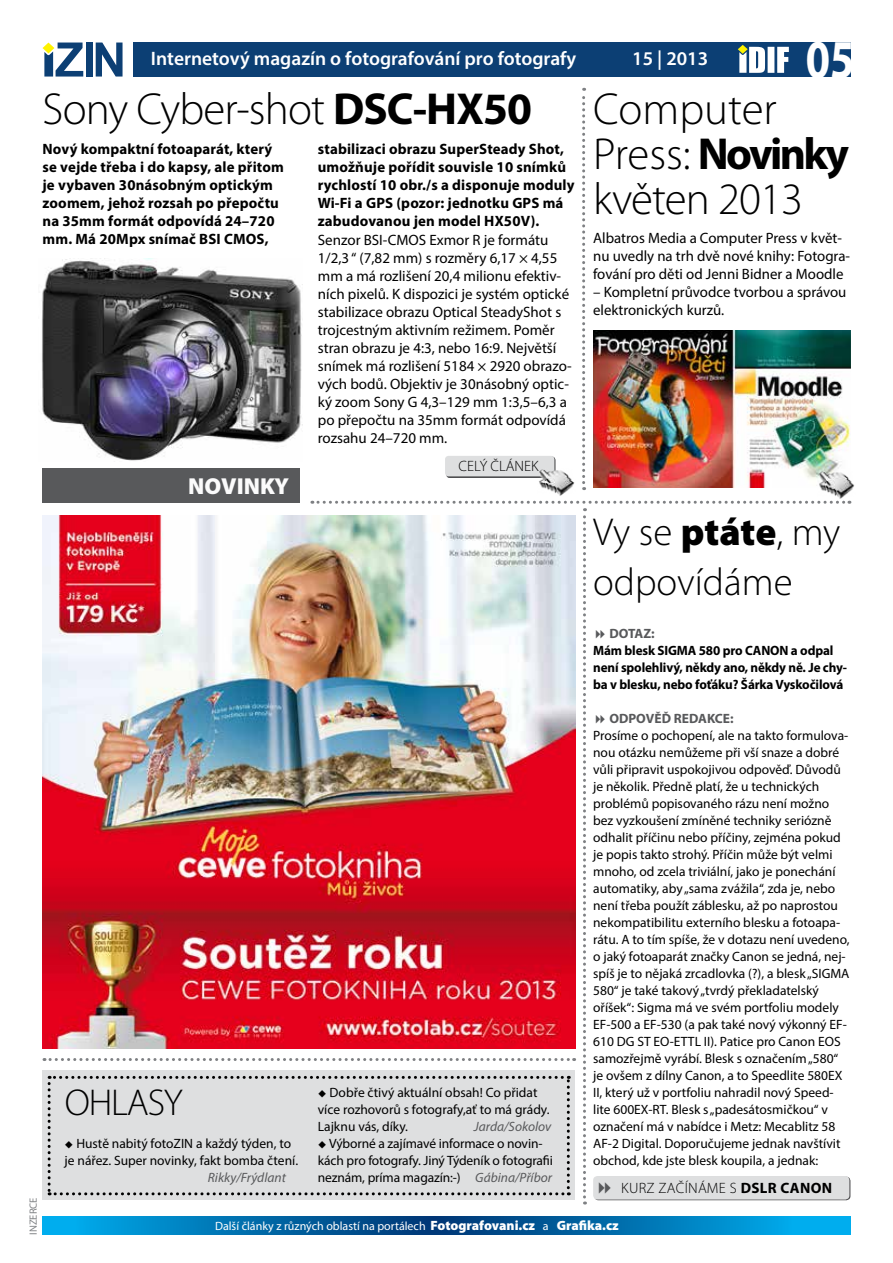
<style>
.page{position:relative;width:893px;height:1263px;background:#fff}
.page>*{position:absolute;margin:0;border:0;box-sizing:border-box;transform-origin:0 0}
.t1{font:700 54.9px "Myriad Pro";color:#fff;scale:.8 1}
.t2{font:300 45px/45px "Myriad Pro";letter-spacing:-.02em;color:#000}
.t3{font:300 39px/49.7px "Myriad Pro";color:#000}
.t4{font:300 37.5px "Myriad Pro";letter-spacing:-.03em;color:#000}
.t5{font:900 23.1px "Myriad Pro";color:#fbfbfb}
.t6{font:600 19.5px "Myriad Pro";color:#fff}
.t7{font:15px/18px "Myriad Pro";color:#000}
.t8{font:700 15px/18px "Myriad Pro";letter-spacing:.01em;color:#000}
.t9{font:300 15px "Myriad Pro";letter-spacing:.01em;color:#000}
.t10{font:13.5px/17px "Myriad Pro";color:#000}
.t11{font:700 13.5px/17px "Myriad Pro";letter-spacing:-.01em;color:#000}
.t12{font:italic 13.5px "Myriad Pro";color:#58595b}
.t13{font:900 13.5px "Myriad Pro";color:#fff}
.t14{font:700 13.5px "Myriad Pro";color:#58595b}
.t15{font:12px "Myriad Pro";color:#fff}
.t16{font:10.5px "Myriad Pro";color:#808285}
.s1{font-weight:700}
.s2{font-style:italic;color:#58595b}
.s3{font-weight:900}
</style>
<div class="page">
<img style="left:42px;top:258px;width:261px;height:203px">
<svg style="left:43px;top:1216px;width:807px;height:18px;background:#0074b3"></svg>
<div style="left:133px;top:43px;width:717px;height:34px;background:#0c3f74"></div>
<svg style="left:738px;top:45px;width:51px;height:28px"></svg>
<div style="left:86px;top:43px;width:7px;height:34px;background:#0c3f74"></div>
<svg style="left:96px;top:43px;width:27px;height:34px"></svg>
<svg style="left:43px;top:43px;width:40px;height:34px"></svg>
<div style="left:43px;top:468px;width:257px;height:34px;background:#58595b"></div>
<svg style="left:582px;top:88px;width:3px;height:402px"></svg>
<img style="left:593px;top:331px;width:257px;height:157px">
<img style="left:818px;top:471px;width:37px;height:28px">
<div style="left:446px;top:457px;width:109px;height:21px;background:#848586;border-radius:3px"></div>
<div style="left:445px;top:456px;width:109px;height:20px;background:#dedfe0;border-radius:3px"></div>
<img style="left:538px;top:469px;width:37px;height:27px">
<img style="left:44px;top:501px;width:806px;height:703px">
<h3 class="t6" style="left:151px;top:46px;width:427px">Internetový magazín o fotografování pro fotografy</h3>
<h3 class="t6" style="left:632px;top:46px;width:77px">15 | 2013</h3>
<h1 class="t1" style="left:806px;top:23px;width:63px">05</h1>
<h2 class="t2" style="left:43px;top:86px;width:491px">Sony Cyber-shot <span class="s1">DSC-HX50</span></h2>
<p class="t8" style="left:43px;top:139px;width:243px">Nový kompaktní fotoaparát, který se vejde třeba i do kapsy, ale přitom je vybaven 30násobným optickým zoomem, jehož rozsah po přepočtu na 35mm formát odpovídá 24–720 mm. Má 20Mpx snímač BSI CMOS,</p>
<h3 class="t5" style="left:188px;top:471px;width:103px">NOVINKY</h3>
<p class="t8" style="left:318px;top:139px;width:258px">stabilizaci obrazu SuperSteady Shot, umožňuje pořídit souvisle 10 snímků rychlostí 10 obr./s a disponuje moduly Wi-Fi a GPS (pozor: jednotku GPS má zabudovanou jen model HX50V).</p>
<p class="t7" style="left:318px;top:231px;width:256px">Senzor BSI-CMOS Exmor R je formátu 1/2,3 “ (7,82 mm) s rozměry 6,17 × 4,55 mm a má rozlišení 20,4 milionu efektiv&shy;ních pixelů. K dispozici je systém optické stabilizace obrazu Optical SteadyShot s trojcestným aktivním režimem. Poměr stran obrazu je 4:3, nebo 16:9. Největší snímek má rozlišení 5184 × 2920 obrazo&shy;vých bodů. Objektiv je 30násobný optic&shy;ký zoom Sony G 4,3–129 mm 1:3,5–6,3 a po přepočtu na 35mm formát odpovídá rozsahu 24–720 mm.</p>
<p class="t9" style="left:459px;top:457px;width:81px">CELÝ ČLÁNEK</p>
<h3 class="t4" style="left:65px;top:1080px;width:120px">OHLASY</h3>
<p class="t10" style="left:65px;top:1135px;width:235px">◆ Hustě nabitý fotoZIN a každý týden, to je nářez. Super novinky, fakt bomba čtení.</p>
<p class="t12" style="left:208px;top:1169px;width:80px">Rikky/Frýdlant</p>
<p class="t10" style="left:318px;top:1084px;width:233px">◆ Dobře čtivý aktuální obsah! Co přidat více rozhovorů s fotografy,ať to má grády.<br>Lajknu vás, díky.</p>
<p class="t12" style="left:474px;top:1118px;width:79px">Jarda/Sokolov</p>
<p class="t10" style="left:318px;top:1135px;width:237px">◆ Výborné a zajímavé informace o novin&shy;kách pro fotografy. Jiný Týdeník o fotografii neznám, príma magazín:-) <span class="s2">Gábina/Příbor</span></p>
<h2 class="t2" style="left:593px;top:86px;width:257px">Computer<br>Press: <span class="s1">Novinky </span>květen 2013</h2>
<p class="t7" style="left:593px;top:229px;width:258px">Albatros Media a Computer Press v květ&shy;nu uvedly na trh dvě nové knihy: Fotogra&shy;fování pro děti od Jenni Bidner a Moodle</p>
<p class="t7" style="left:593px;top:283px;width:255px">– Kompletní průvodce tvorbou a správou elektronických kurzů.</p>
<h3 class="t3" style="left:593px;top:507px;width:249px">Vy se <span class="s3">ptáte</span>, my odpovídáme</h3>
<p class="t14" style="left:609px;top:624px;width:47px">DOTAZ:</p>
<p class="t11" style="left:593px;top:641px;width:255px">Mám blesk SIGMA 580 pro CANON a odpal není spolehlivý, někdy ano, někdy ně. Je chy&shy;ba v blesku, nebo foťáku? Šárka Vyskočilová</p>
<p class="t14" style="left:609px;top:709px;width:126px">ODPOVĚĎ REDAKCE:</p>
<p class="t10" style="left:593px;top:727px;width:258px">Prosíme o pochopení, ale na takto formulova&shy;nou otázku nemůžeme při vší snaze a dobré vůli připravit uspokojivou odpověď. Důvodů je několik. Předně platí, že u technických problémů popisovaného rázu není možno bez vyzkoušení zmíněné techniky seriózně odhalit příčinu nebo příčiny, zejména pokud je popis takto strohý. Příčin může být velmi mnoho, od zcela triviální, jako je ponechání automatiky, aby „sama zvážila“, zda je, nebo není třeba použít záblesku, až po naprostou nekompatibilitu externího blesku a fotoapa&shy;rátu. A to tím spíše, že v dotazu není uvedeno, o jaký fotoaparát značky Canon se jedná, nej&shy;spíš je to nějaká zrcadlovka (?), a blesk „SIGMA 580“ je také takový „tvrdý překladatelský oříšek“: Sigma má ve svém portfoliu modely EF-500 a EF-530 (a pak také nový výkonný EF-610 DG ST EO-ETTL II). Patice pro Canon EOS samozřejmě vyrábí. Blesk s označením „580“ je ovšem z dílny Canon, a to Speedlite 580EX II, který už v portfoliu nahradil nový Speed&shy;lite 600EX-RT. Blesk s „padesátosmičkou“ v označení má v nabídce i Metz: Mecablitz 58<br>AF-2 Digital. Doporučujeme jednak navštívit obchod, kde jste blesk koupila, a jednak:</p>
<p class="t9" style="left:621px;top:1179px;width:212px">KURZ ZAČÍNÁME S <span class="s1">DSLR CANON</span></p>
<p class="t16" style="left:27px;top:1235px;width:39px;rotate:-90deg">INZERCE</p>
<p class="t13" style="left:430px;top:1216px;width:106px">Fotografovani.cz</p>
<p class="t13" style="left:557px;top:1216px;width:64px">Grafika.cz</p>
<p class="t15" style="left:215px;top:1218px;width:212px">Další články z různých oblastí na portálech</p>
<p class="t15" style="left:543px;top:1218px;width:7px">a</p>
<p class="t15" style="left:610px;top:1218px;width:4px">.</p>
</div>
